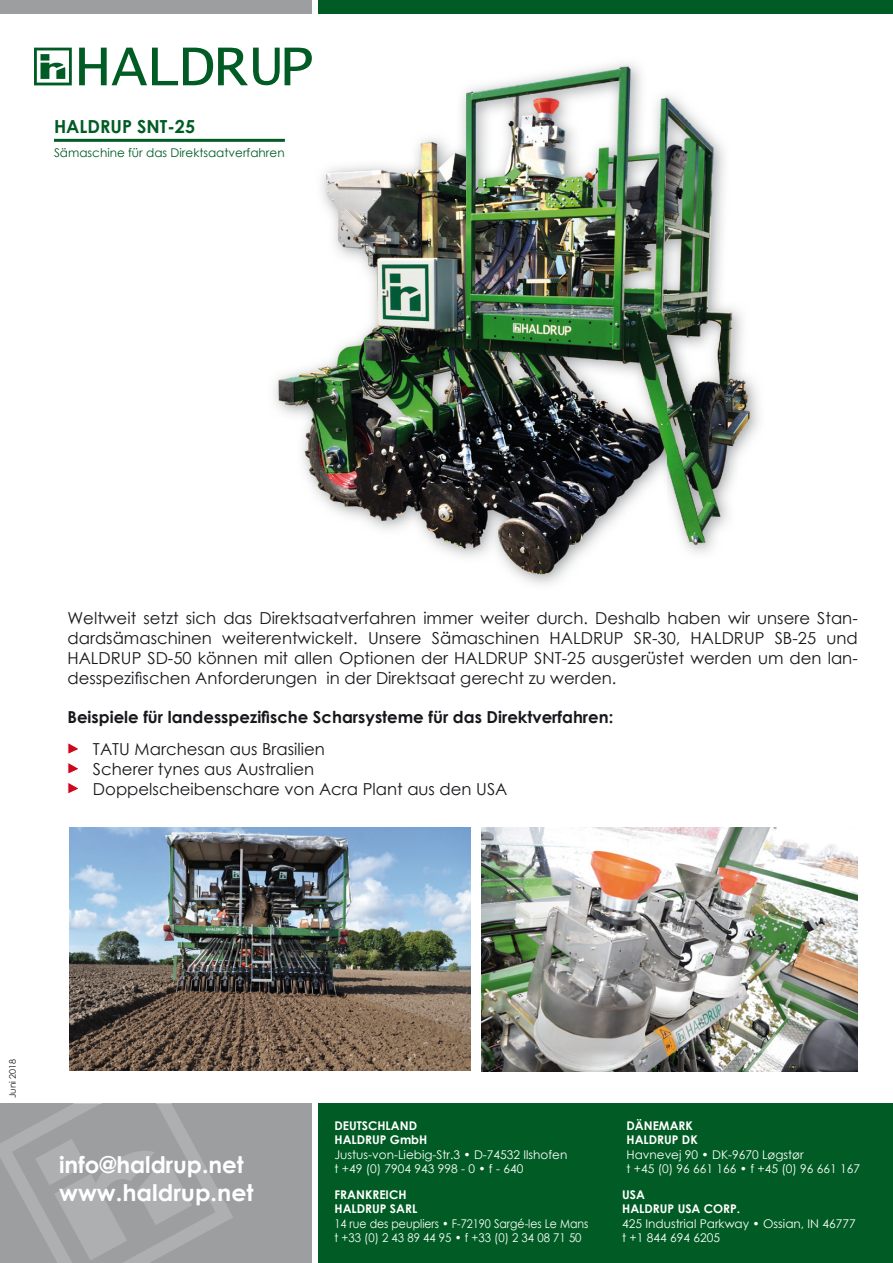
<style>
.page{position:relative;width:893px;height:1263px;background:#fff}
.page>*{position:absolute;margin:0;border:0;box-sizing:border-box;transform-origin:0 0}
.t1{font:700 22.95px/27.5px "Century Gothic";color:#fff}
.t2{font:700 18px "Century Gothic";color:#005c24}
.t3{font:16.5px/19.8px "Century Gothic";color:#1a171c;text-align:justify}
.t4{font:700 16.5px "Century Gothic";color:#1a171c}
.t5{font:12px/14.4px "Century Gothic";color:#fff}
.t6{font:700 12px/14.4px "Century Gothic";color:#fff}
.t7{font:12px/14.4px "Century Gothic";color:#fff;scale:.91 1}
.t8{font:12px "Century Gothic";color:#005c24}
.t9{font:9px "Century Gothic";color:#1a171c}
</style>
<div class="page">
<img style="left:303px;top:105px;width:456px;height:480px">
<img style="left:264px;top:63px;width:420px;height:42px">
<img style="left:252px;top:138px;width:51px;height:322px">
<div style="left:0;top:0;width:312px;height:14px;background:#9d9ea0"></div>
<div style="left:318px;top:0;width:575px;height:14px;background:#005c24"></div>
<svg style="left:34px;top:48px;width:278px;height:37px"></svg>
<hr style="left:54px;top:139px;width:231px;height:3px;background:#005c24">
<svg style="left:67px;top:743px;width:11px;height:31px"></svg>
<svg style="left:67px;top:783px;width:12px;height:11px"></svg>
<div style="left:0;top:1103px;width:312px;height:160px;background:#9d9ea0"></div>
<svg style="left:0;top:1103px;width:233px;height:160px"></svg>
<div style="left:318px;top:1103px;width:575px;height:160px;background:#005c24"></div>
<img style="left:482px;top:827px;width:376px;height:244px">
<img style="left:69px;top:827px;width:401px;height:244px">
<p class="t2" style="left:54px;top:113px;width:143px">HALDRUP SNT-25</p>
<p class="t8" style="left:54px;top:144px;width:232px">Sämaschine für das Direktsaatverfahren</p>
<p class="t3" style="left:67px;top:608px;width:792px">Weltweit setzt sich das Direktsaatverfahren immer weiter durch. Deshalb haben wir unsere Stan&shy;dardsämaschinen weiterentwickelt. Unsere Sämaschinen HALDRUP SR-30, HALDRUP SB-25 und HALDRUP SD-50 können mit allen Optionen der HALDRUP SNT-25 ausgerüstet werden um den lan&shy;desspezifischen Anforderungen in der Direktsaat gerecht zu werden.</p>
<p class="t4" style="left:67px;top:705px;width:547px">Beispiele für landesspezifische Scharsysteme für das Direktverfahren:</p>
<p class="t3" style="left:93px;top:739px;width:416px;text-align:left">TATU Marchesan aus Brasilien<br>Scherer tynes aus Australien<br>Doppelscheibenschare von Acra Plant aus den USA</p>
<p class="t9" style="left:6px;top:1098px;width:41px;rotate:-90deg">Juni 2018</p>
<h1 class="t1" style="left:59px;top:1150px;width:196px">info@haldrup.net www.haldrup.net</h1>
<p class="t6" style="left:334px;top:1118px;width:94px">DEUTSCHLAND<br>HALDRUP GmbH</p>
<p class="t5" style="left:334px;top:1147px;width:234px">Justus-von-Liebig-Str.3 • D-74532 Ilshofen t +49 (0) 7904 943 998 - 0 • f - 640</p>
<p class="t6" style="left:334px;top:1187px;width:84px">FRANKREICH<br>HALDRUP SARL</p>
<p class="t7" style="left:334px;top:1216px;width:280px">14 rue des peupliers • F-72190 Sargé-les Le Mans t +33 (0) 2 43 89 44 95 • f +33 (0) 2 34 08 71 50</p>
<p class="t6" style="left:626px;top:1118px;width:73px">DÄNEMARK<br>HALDRUP DK</p>
<p class="t5" style="left:626px;top:1147px;width:235px">Havnevej 90 • DK-9670 Løgstør<br>t +45 (0) 96 661 166 • f +45 (0) 96 661 167</p>
<p class="t6" style="left:622px;top:1187px;width:120px">USA<br>HALDRUP USA CORP.</p>
<p class="t5" style="left:622px;top:1216px;width:235px">425 Industrial Parkway • Ossian, IN 46777 t +1 844 694 6205</p>
</div>
